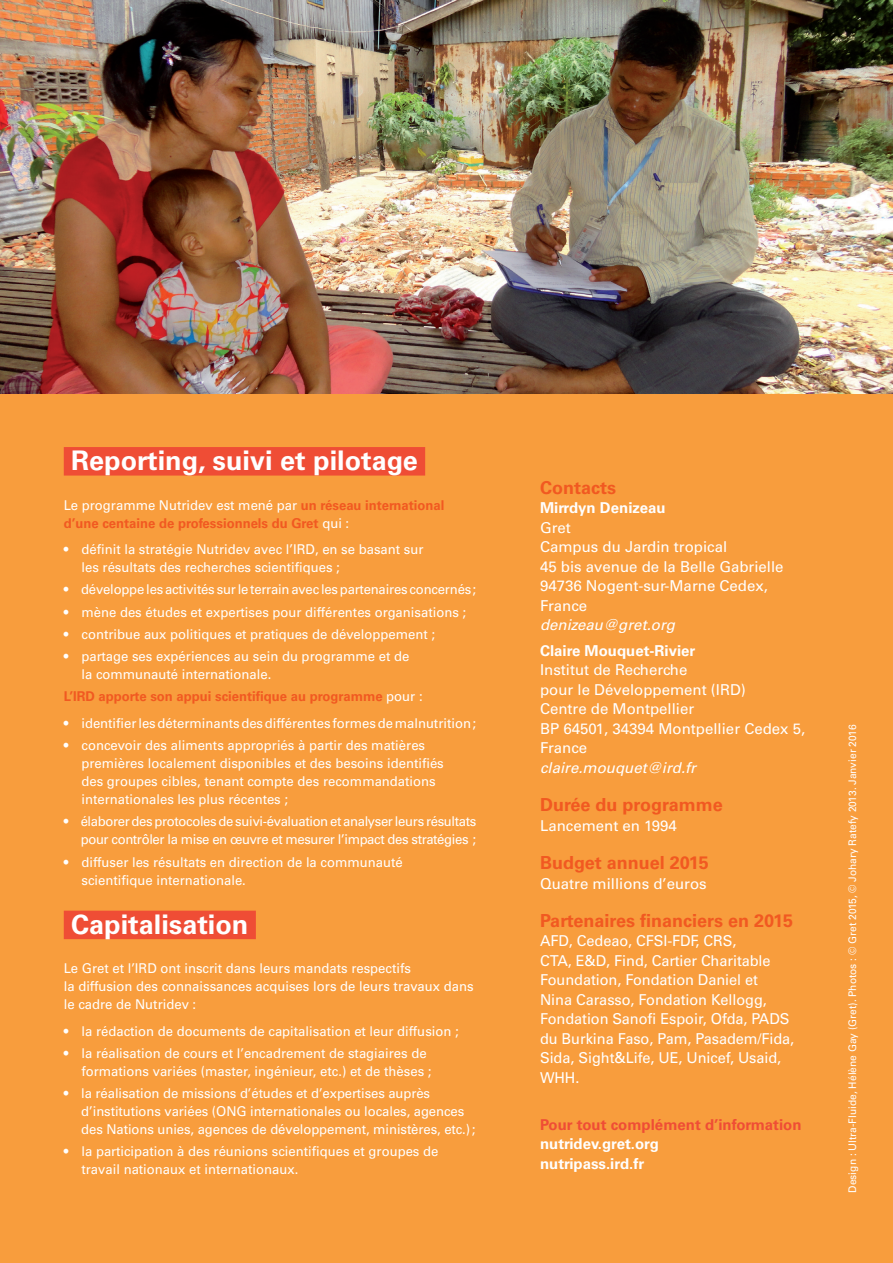
<style>
.page{position:relative;width:893px;height:1263px;background:#fff}
.page>*{position:absolute;margin:0;border:0;box-sizing:border-box;transform-origin:0 0}
.t1{font:700 27px "Univers LT Std";color:#fff}
.t2{font:700 18px "Univers LT Std";color:#f15921}
.t3{font:15px/19.5px "Univers LT Std";color:#fff}
.t4{font:700 15px/19.5px "Univers LT Std";color:#fff}
.t5{font:italic 15px "Univers LT Std";color:#fff}
.t6{font:700 15px "Univers LT Std";color:#ef4d35}
.t7{font:13.5px/18px "Univers LT Std";color:#fff}
.t8{font:700 13.5px/18px "Univers LT Std";color:#f15921}
.t9{font:13.5px/18px "Univers LT Std";letter-spacing:-.03em;color:#fff;text-align:right}
.t10{font:10.5px "Univers LT Std";color:#fff}
.s1{font-weight:400;color:#fff}
.s2{font-weight:700}
</style>
<div class="page">
<img style="left:0;top:0;width:893px;height:394px">
<div style="left:0;top:394px;width:893px;height:869px;background:#f89d3d"></div>
<div style="left:64px;top:447px;width:361px;height:29px;background:#ef4d35"></div>
<div style="left:64px;top:911px;width:192px;height:28px;background:#ef4d35"></div>
<h1 class="t1" style="left:71px;top:445px;width:348px">Reporting, suivi et pilotage</h1>
<p class="t8" style="left:64px;top:496px;width:382px"><span class="s1">Le programme Nutridev est mené par</span> un réseau international d’une centaine de professionnels du Gret <span class="s1">qui :</span></p>
<p class="t7" style="left:81px;top:540px;width:344px;text-indent:-18px"><span class="s2">•</span> définit la stratégie Nutridev avec l’IRD, en se basant sur les résultats des recherches scientifiques ;</p>
<p class="t7" style="left:64px;top:581px;width:414px"><span class="s2">•</span> développe les activités sur le terrain avec les partenaires concernés;</p>
<p class="t7" style="left:64px;top:603px;width:404px"><span class="s2">•</span> mène des études et expertises pour différentes organisations ;</p>
<p class="t7" style="left:64px;top:625px;width:373px"><span class="s2">•</span> contribue aux politiques et pratiques de développement ;</p>
<p class="t7" style="left:81px;top:647px;width:329px;text-indent:-18px"><span class="s2">•</span> partage ses expériences au sein du programme et de la communauté internationale.</p>
<p class="t8" style="left:64px;top:688px;width:360px">L’IRD apporte son appui scientifique au programme <span class="s1">pour :</span></p>
<p class="t7" style="left:64px;top:714px;width:414px"><span class="s2">•</span> identifier les déterminants des différentes formes de malnutrition;</p>
<p class="t7" style="left:81px;top:736px;width:364px;text-indent:-18px"><span class="s2">•</span> concevoir des aliments appropriés à partir des matières premières localement disponibles et des besoins identifiés des groupes cibles, tenant compte des recommandations internationales les plus récentes ;</p>
<p class="t9" style="left:64px;top:813px;width:414px"><span class="s2">•</span> élaborer des protocoles de suivi-évaluation et analyser leurs résultats pour contrôler la mise en œuvre et mesurer l’impact des stratégies ;</p>
<p class="t7" style="left:81px;top:853px;width:323px;text-indent:-18px"><span class="s2">•</span> diffuser les résultats en direction de la communauté scientifique internationale.</p>
<h1 class="t1" style="left:71px;top:908px;width:179px">Capitalisation</h1>
<p class="t7" style="left:64px;top:959px;width:411px">Le Gret et l’IRD ont inscrit dans leurs mandats respectifs<br>la diffusion des connaissances acquises lors de leurs travaux dans le cadre de Nutridev :</p>
<p class="t7" style="left:64px;top:1022px;width:396px"><span class="s2">•</span> la rédaction de documents de capitalisation et leur diffusion ;</p>
<p class="t7" style="left:81px;top:1044px;width:352px;text-indent:-18px"><span class="s2">•</span> la réalisation de cours et l’encadrement de stagiaires de formations variées (master, ingénieur, etc.) et de thèses ;</p>
<p class="t7" style="left:81px;top:1084px;width:395px;text-indent:-18px"><span class="s2">•</span> la réalisation de missions d’études et d’expertises auprès d’institutions variées (ONG internationales ou locales, agences des Nations unies, agences de développement, ministères, etc.);</p>
<p class="t7" style="left:81px;top:1143px;width:358px;text-indent:-18px"><span class="s2">•</span> la participation à des réunions scientifiques et groupes de travail nationaux et internationaux.</p>
<h2 class="t2" style="left:540px;top:477px;width:78px">Contacts</h2>
<p class="t4" style="left:540px;top:498px;width:127px">Mirrdyn Denizeau</p>
<p class="t3" style="left:540px;top:518px;width:245px">Gret<br>Campus du Jardin tropical<br>45 bis avenue de la Belle Gabrielle<br>94736 Nogent-sur-Marne Cedex,<br>France</p>
<p class="t5" style="left:540px;top:616px;width:136px">denizeau@gret.org</p>
<p class="t4" style="left:540px;top:641px;width:157px">Claire Mouquet-Rivier</p>
<p class="t3" style="left:540px;top:660px;width:267px">Institut de Recherche<br>pour le Développement (IRD)<br>Centre de Montpellier<br>BP 64501, 34394 Montpellier Cedex 5,<br>France</p>
<p class="t5" style="left:540px;top:759px;width:158px">claire.mouquet@ird.fr</p>
<h2 class="t2" style="left:540px;top:794px;width:184px">Durée du programme</h2>
<p class="t3" style="left:540px;top:816px;width:138px">Lancement en 1994</p>
<h2 class="t2" style="left:540px;top:852px;width:170px">Budget annuel 2015</h2>
<p class="t3" style="left:540px;top:873px;width:168px">Quatre millions d’euros</p>
<h2 class="t2" style="left:540px;top:910px;width:255px">Partenaires financiers en 2015</h2>
<p class="t3" style="left:540px;top:931px;width:256px">AFD, Cedeao, CFSI-FDF, CRS,<br>CTA, E&amp;D, Find, Cartier Charitable<br>Foundation, Fondation Daniel et<br>Nina Carasso, Fondation Kellogg,<br>Fondation Sanofi Espoir, Ofda, Pads<br>du Burkina Faso, Pam, Pasadem/Fida,<br>Sida, Sight&amp;Life, UE, Unicef, Usaid,<br>WHH.</p>
<p class="t6" style="left:540px;top:1115px;width:263px">Pour tout complément d’information</p>
<p class="t4" style="left:540px;top:1134px;width:120px">nutridev.gret.org nutripass.ird.fr</p>
<p class="t10" style="left:846px;top:1192px;width:469px;rotate:-90deg">Design : Ultra-Fluide, Hélène Gay (Gret). Photos : © Gret 2015, © Johary Ratefy 2013. Janvier 2016</p>
</div>
